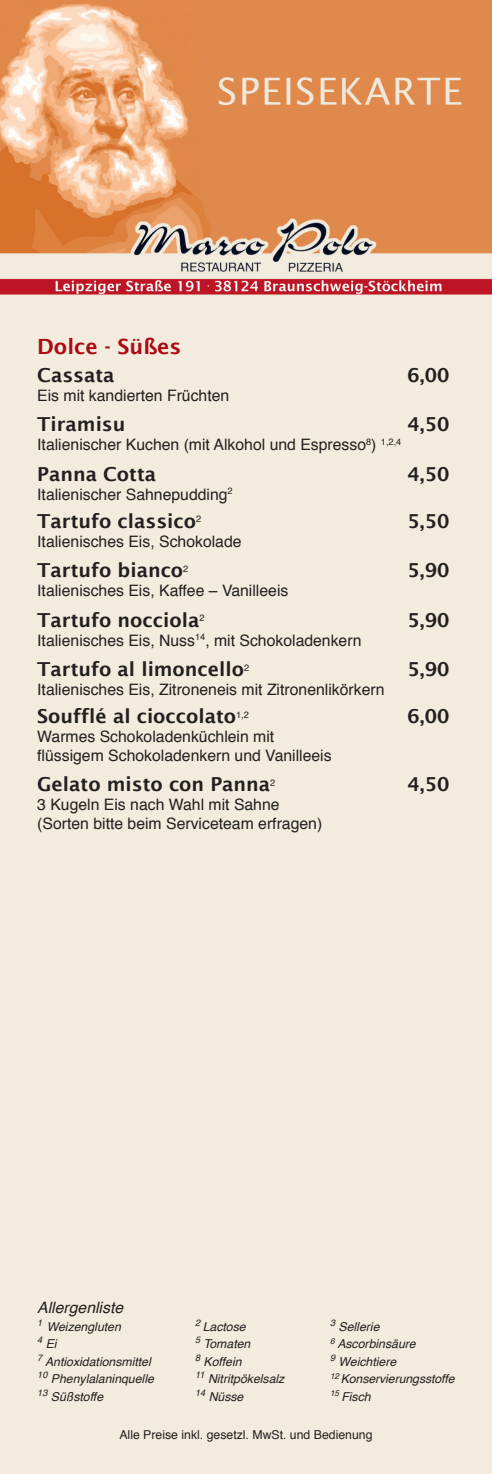
<style>
.page{position:relative;width:492px;height:1474px;background:#fff}
.page>*{position:absolute;margin:0;border:0;box-sizing:border-box;transform-origin:0 0}
.t1{font:600 21px "Lucida Sans";color:#ab0b13}
.t2{font:600 19.25px "Lucida Sans";color:#231f20}
.t3{font:15.75px/18.9px "Helvetica";color:#231f20}
.t4{font:italic 15.75px "Helvetica";color:#231f20}
.t5{font:italic 12.25px "Helvetica";color:#231f20}
.t6{font:12.25px "Helvetica";color:#231f20}
</style>
<div class="page">
<img style="left:0;top:0;width:491px;height:1473px">
<h1 class="t1" style="left:37px;top:334px;width:145px">Dolce - Süßes</h1>
<p class="t2" style="left:37px;top:364px;width:79px">Cassata</p>
<p class="t2" style="left:407px;top:364px;width:43px">6,00</p>
<p class="t3" style="left:37px;top:386px;width:193px">Eis mit kandierten Früchten</p>
<p class="t2" style="left:37px;top:413px;width:90px">Tiramisu</p>
<p class="t2" style="left:407px;top:413px;width:43px">4,50</p>
<p class="t3" style="left:37px;top:435px;width:365px">Italienischer Kuchen (mit Alkohol und Espresso<sup>8</sup>) <sup>1,2,4</sup></p>
<p class="t2" style="left:37px;top:463px;width:120px">Panna Cotta</p>
<p class="t2" style="left:407px;top:463px;width:43px">4,50</p>
<p class="t3" style="left:37px;top:485px;width:197px">Italienischer Sahnepudding<sup>2</sup></p>
<p class="t2" style="left:37px;top:510px;width:165px">Tartufo classico<sup>2</sup></p>
<p class="t2" style="left:407px;top:510px;width:43px">5,50</p>
<p class="t3" style="left:37px;top:532px;width:205px">Italienisches Eis, Schokolade</p>
<p class="t2" style="left:37px;top:559px;width:152px">Tartufo bianco<sup>2</sup></p>
<p class="t2" style="left:407px;top:559px;width:43px">5,90</p>
<p class="t3" style="left:37px;top:581px;width:252px">Italienisches Eis, Kaffee – Vanilleeis</p>
<p class="t2" style="left:37px;top:608px;width:168px">Tartufo nocciola<sup>2</sup></p>
<p class="t2" style="left:407px;top:608px;width:43px">5,90</p>
<p class="t3" style="left:37px;top:631px;width:325px">Italienisches Eis, Nuss<sup>14</sup>, mit Schokoladenkern</p>
<p class="t2" style="left:37px;top:658px;width:213px">Tartufo al limoncello<sup>2</sup></p>
<p class="t2" style="left:407px;top:658px;width:43px">5,90</p>
<p class="t3" style="left:37px;top:680px;width:348px">Italienisches Eis, Zitroneneis mit Zitronenlikörkern</p>
<p class="t2" style="left:37px;top:705px;width:213px">Soufflé al cioccolato<sup>1,2</sup></p>
<p class="t2" style="left:407px;top:705px;width:43px">6,00</p>
<p class="t3" style="left:37px;top:727px;width:295px">Warmes Schokoladenküchlein mit flüssigem Schokoladenkern und Vanilleeis</p>
<p class="t2" style="left:37px;top:773px;width:239px">Gelato misto con Panna<sup>2</sup></p>
<p class="t2" style="left:407px;top:773px;width:43px">4,50</p>
<p class="t3" style="left:37px;top:795px;width:286px">3 Kugeln Eis nach Wahl mit Sahne (Sorten bitte beim Serviceteam erfragen)</p>
<p class="t4" style="left:37px;top:1295px;width:87px">Allergenliste</p>
<p class="t5" style="left:37px;top:1316px;width:85px"><sup>1</sup> Weizengluten</p>
<p class="t5" style="left:195px;top:1316px;width:52px"><sup>2</sup> Lactose</p>
<p class="t5" style="left:329px;top:1316px;width:51px"><sup>3</sup> Sellerie</p>
<p class="t5" style="left:37px;top:1334px;width:21px"><sup>4</sup> Ei</p>
<p class="t5" style="left:195px;top:1334px;width:57px"><sup>5</sup> Tomaten</p>
<p class="t5" style="left:329px;top:1334px;width:87px"><sup>6</sup> Ascorbinsäure</p>
<p class="t5" style="left:37px;top:1351px;width:115px"><sup>7</sup> Antioxidationsmittel</p>
<p class="t5" style="left:195px;top:1351px;width:48px"><sup>8</sup> Koffein</p>
<p class="t5" style="left:329px;top:1351px;width:68px"><sup>9</sup> Weichtiere</p>
<p class="t5" style="left:37px;top:1369px;width:118px"><sup>10</sup> Phenylalaninquelle</p>
<p class="t5" style="left:195px;top:1369px;width:91px"><sup>11</sup> Nitritpökelsalz</p>
<p class="t5" style="left:329px;top:1369px;width:126px"><sup>12</sup> Konservierungsstoffe</p>
<p class="t5" style="left:37px;top:1386px;width:67px"><sup>13</sup> Süßstoffe</p>
<p class="t5" style="left:195px;top:1386px;width:50px"><sup>14</sup> Nüsse</p>
<p class="t5" style="left:329px;top:1386px;width:42px"><sup>15</sup> Fisch</p>
<p class="t6" style="left:119px;top:1425px;width:254px">Alle Preise inkl. gesetzl. MwSt. und Bedienung</p>
</div>
